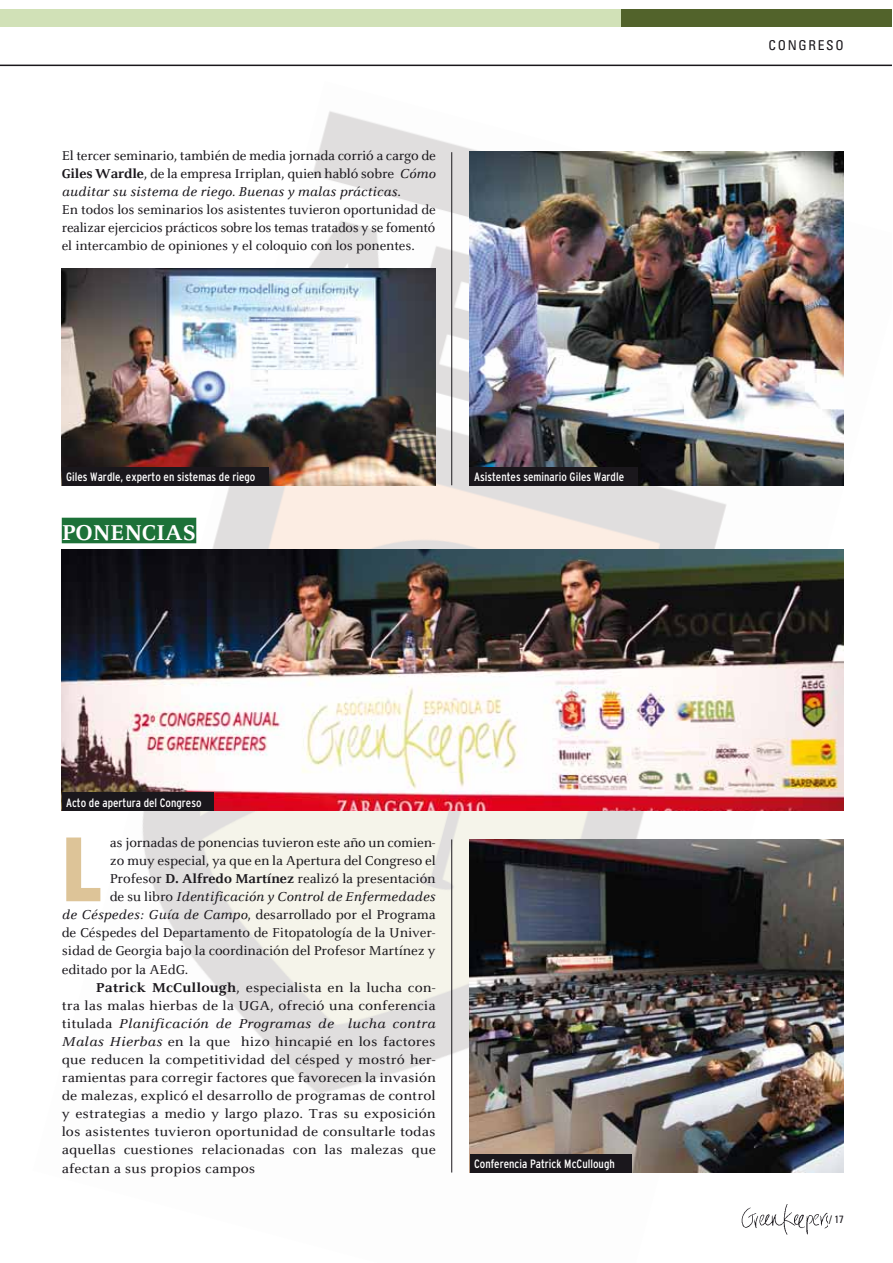
<style>
.page{position:relative;width:893px;height:1263px;background:#fff}
.page>*{position:absolute;margin:0;border:0;box-sizing:border-box;transform-origin:0 0}
.t1{font:900 condensed 91.05px "Interstate";color:#ddc498}
.t2{font:700 22.65px "Celeste ST";letter-spacing:-.005em;color:#fff}
.t3{font:13.5px/18.1px "Celeste ST";letter-spacing:-.005em;color:#1a171c}
.t4{font:italic 13.5px "Celeste ST";color:#1a171c}
.t5{font:condensed 13.5px "Univers LT Std";letter-spacing:.125em;color:#1a171c}
.t6{font:condensed 12px "Interstate";color:#fff}
.t7{font:condensed 10.5px "Univers LT Std";color:#1a171c}
.s1{font-weight:700}
.s2{font-style:italic}
.s3{font-style:normal}
.s4{color:#010000}
</style>
<div class="page">
<img style="left:61px;top:111px;width:783px;height:1124px">
<div style="left:1px;top:10px;width:891px;height:17px;background:#d1e1b7"></div>
<div style="left:621px;top:10px;width:271px;height:17px;background:#52632b"></div>
<hr style="left:1px;top:65px;width:891px;height:1px;background:#1a171c">
<img style="left:470px;top:151px;width:374px;height:334px">
<img style="left:62px;top:268px;width:374px;height:217px">
<img style="left:62px;top:550px;width:782px;height:261px">
<img style="left:470px;top:839px;width:374px;height:334px">
<div style="left:62px;top:793px;width:151px;height:18px;background:#1a171c"></div>
<div style="left:62px;top:467px;width:206px;height:18px;background:#1a171c"></div>
<div style="left:470px;top:467px;width:168px;height:18px;background:#1a171c"></div>
<div style="left:470px;top:1154px;width:162px;height:19px;background:#1a171c"></div>
<div style="left:62px;top:518px;width:134px;height:25px;background:#1c7138"></div>
<hr style="left:451px;top:839px;width:1px;height:334px;background:#1a171c">
<hr style="left:451px;top:152px;width:1px;height:333px;background:#1a171c">
<p class="t3" style="left:62px;top:147px;width:376px">El tercer seminario, también de media jornada corrió a cargo de <span class="s1">Giles Wardle</span>, de la empresa Irriplan, quien habló sobre <span class="s2">Cómo auditar su sistema de riego. Buenas y malas prácticas</span>.<br>En todos los seminarios los asistentes tuvieron oportunidad de realizar ejercicios prácticos sobre los temas tratados y se fomentó el intercambio de opiniones y el coloquio con los ponentes.</p>
<p class="t6" style="left:66px;top:472px;width:191px">Giles Wardle, experto en sistemas de riego</p>
<p class="t6" style="left:474px;top:472px;width:151px">Asistentes seminario Giles Wardle</p>
<h2 class="t2" style="left:62px;top:522px;width:136px">PONENCIAS</h2>
<p class="t6" style="left:66px;top:798px;width:137px">Acto de apertura del Congreso</p>
<h1 class="t1" style="left:62px;top:835px;width:42px">L</h1>
<p class="t3" style="left:110px;top:835px;width:327px">as jornadas de ponencias tuvieron este año un comien-</p>
<p class="t3" style="left:110px;top:853px;width:327px">zo muy especial, ya que en la Apertura del Congreso el</p>
<p class="t3" style="left:110px;top:871px;width:327px">Profesor <span class="s1">D. Alfredo Martínez</span> realizó la presentación</p>
<p class="t4" style="left:110px;top:891px;width:327px"><span class="s3">de su libro</span> Identificación y Control de Enfermedades</p>
<p class="t3" style="left:62px;top:907px;width:375px"><span class="s2">de Céspedes: Guía de Campo</span>, desarrollado por el Programa</p>
<p class="t3" style="left:62px;top:925px;width:375px">de Céspedes del Departamento de Fitopatología de la Univer-</p>
<p class="t3" style="left:62px;top:943px;width:375px">sidad de Georgia bajo la coordinación del Profesor Martínez y</p>
<p class="t3" style="left:62px;top:961px;width:128px">editado por la AEdG.</p>
<p class="t3" style="left:96px;top:979px;width:341px"><span class="s1">Patrick McCullough</span>, especialista en la lucha con-</p>
<p class="t3" style="left:62px;top:997px;width:375px">tra las malas hierbas de la UGA, ofreció una conferencia</p>
<p class="t4" style="left:62px;top:1018px;width:375px"><span class="s3">titulada</span> Planificación de Programas de lucha contra</p>
<p class="t3" style="left:62px;top:1034px;width:375px"><span class="s2">Malas Hierbas</span> en la que hizo hincapié en los factores</p>
<p class="t3" style="left:62px;top:1052px;width:375px">que reducen la competitividad del césped y mostró her-</p>
<p class="t3" style="left:62px;top:1070px;width:376px">ramientas para corregir factores que favorecen la invasión</p>
<p class="t3" style="left:62px;top:1088px;width:375px">de malezas, explicó el desarrollo de programas de control</p>
<p class="t3" style="left:62px;top:1106px;width:375px">y estrategias a medio y largo plazo. Tras su exposición</p>
<p class="t3" style="left:62px;top:1124px;width:375px">los asistentes tuvieron oportunidad de consultarle todas</p>
<p class="t3" style="left:62px;top:1142px;width:375px">aquellas cuestiones relacionadas con las malezas que</p>
<p class="t3" style="left:62px;top:1160px;width:195px">afectan a sus propios campos</p>
<p class="t6" style="left:474px;top:1160px;width:142px">Conferencia Patrick McCullough</p>
<p class="t5" style="left:768px;top:37px;width:77px">CONGRESO</p>
<p class="t7" style="left:829px;top:1214px;width:16px"><span class="s4">/</span> 17</p>
</div>
